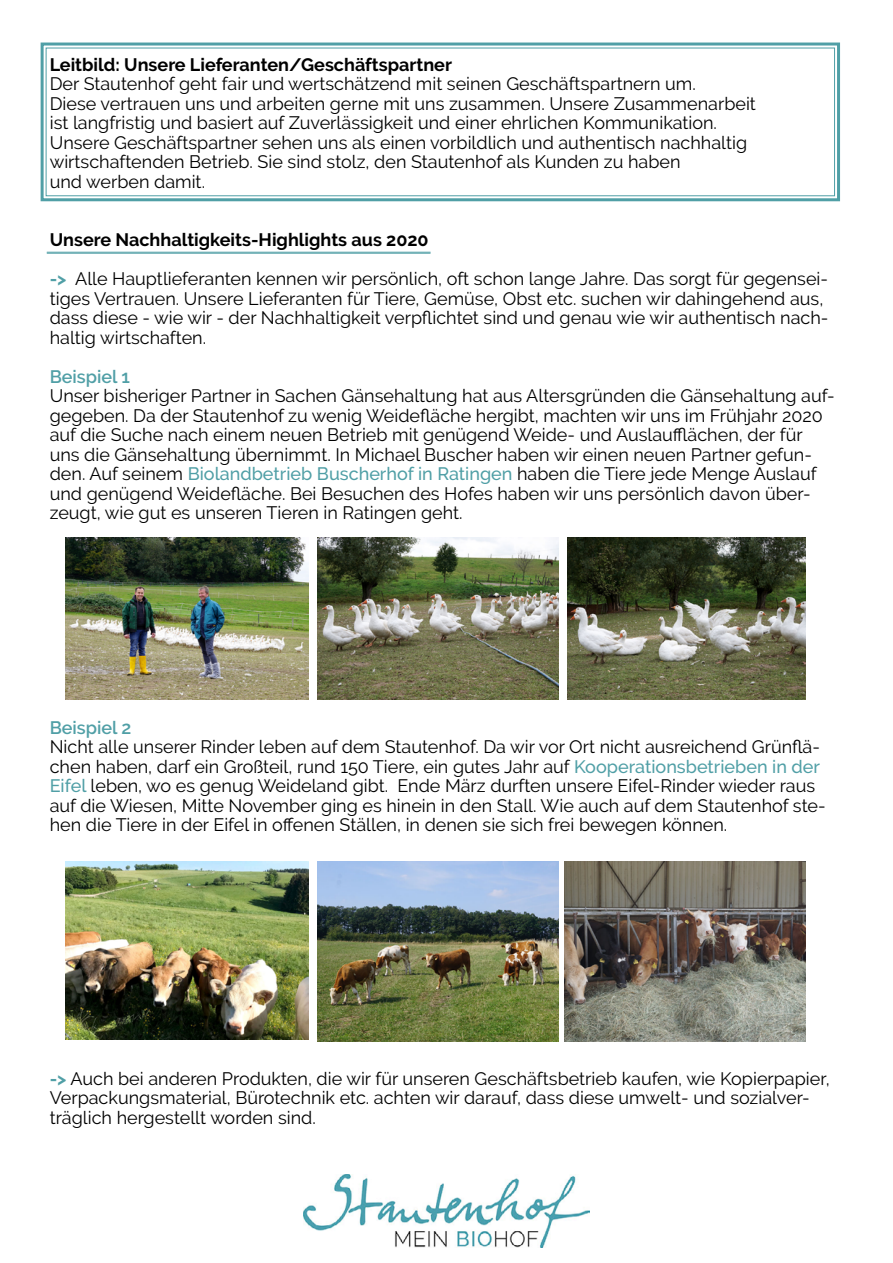
<style>
.page{position:relative;width:893px;height:1263px;background:#fff}
.page>*{position:absolute;margin:0;border:0;box-sizing:border-box;transform-origin:0 0}
.t1{font:18px/19.5px "Raleway";color:#000}
.t2{font:700 18px "Raleway";color:#000}
.t3{font:600 18px "Raleway";color:#509fa6}
.s1{font-weight:700}
.s2{font-weight:700;color:#509fa6}
.s3{font-weight:500;color:#509fa6}
</style>
<div class="page">
<img style="left:304px;top:1174px;width:285px;height:73px">
<svg style="left:40px;top:42px;width:800px;height:160px"></svg>
<div style="left:46px;top:48px;width:789px;height:148px;border:1px solid #509fa6"></div>
<hr style="left:47px;top:252px;width:384px;height:1px;background:#509fa6">
<hr style="left:47px;top:253px;width:384px;height:1px;background:#509fa6">
<img style="left:568px;top:538px;width:238px;height:161px">
<img style="left:318px;top:538px;width:241px;height:161px">
<img style="left:66px;top:538px;width:243px;height:161px">
<img style="left:564px;top:861px;width:242px;height:180px">
<img style="left:318px;top:861px;width:241px;height:180px">
<img style="left:66px;top:861px;width:243px;height:178px">
<p class="t2" style="left:50px;top:54px;width:404px">Leitbild: Unsere Lieferanten/Geschäftspartner</p>
<p class="t1" style="left:50px;top:74px;width:708px">Der Stautenhof geht fair und wertschätzend mit seinen Geschäftspartnern um.<br>Diese vertrauen uns und arbeiten gerne mit uns zusammen. Unsere Zusammenarbeit ist langfristig und basiert auf Zuverlässigkeit und einer ehrlichen Kommunikation.<br>Unsere Geschäftspartner sehen uns als einen vorbildlich und authentisch nachhaltig wirtschaftenden Betrieb. Sie sind stolz, den Stautenhof als Kunden zu haben<br>und werben damit.</p>
<p class="t1" style="left:50px;top:220px;width:780px;line-height:39px"><span class="s1">Unsere Nachhaltigkeits-Highlights aus 2020<br></span><span class="s2">-&gt;</span> Alle Hauptlieferanten kennen wir persönlich, oft schon lange Jahre. Das sorgt für gegensei-</p>
<p class="t1" style="left:50px;top:289px;width:780px">tiges Vertrauen. Unsere Lieferanten für Tiere, Gemüse, Obst etc. suchen wir dahingehend aus, dass diese - wie wir - der Nachhaltigkeit verpflichtet sind und genau wie wir authentisch nach&shy;haltig wirtschaften.</p>
<p class="t3" style="left:50px;top:366px;width:82px">Beispiel 1</p>
<p class="t1" style="left:50px;top:386px;width:786px">Unser bisheriger Partner in Sachen Gänsehaltung hat aus Altersgründen die Gänsehaltung auf&shy;gegeben. Da der Stautenhof zu wenig Weidefläche hergibt, machten wir uns im Frühjahr 2020 auf die Suche nach einem neuen Betrieb mit genügend Weide- und Auslaufflächen, der für uns die Gänsehaltung übernimmt. In Michael Buscher haben wir einen neuen Partner gefun&shy;den. Auf seinem <span class="s3">Biolandbetrieb Buscherhof in Ratingen</span> haben die Tiere jede Menge Auslauf und genügend Weidefläche. Bei Besuchen des Hofes haben wir uns persönlich davon über&shy;zeugt, wie gut es unseren Tieren in Ratingen geht.</p>
<p class="t3" style="left:50px;top:717px;width:83px">Beispiel 2</p>
<p class="t1" style="left:50px;top:737px;width:777px">Nicht alle unserer Rinder leben auf dem Stautenhof. Da wir vor Ort nicht ausreichend Grünflä&shy;chen haben, darf ein Großteil, rund 150 Tiere, ein gutes Jahr auf <span class="s3">Kooperationsbetrieben in der Eifel</span> leben, wo es genug Weideland gibt. Ende März durften unsere Eifel-Rinder wieder raus auf die Wiesen, Mitte November ging es hinein in den Stall. Wie auch auf dem Stautenhof ste&shy;hen die Tiere in der Eifel in offenen Ställen, in denen sie sich frei bewegen können.</p>
<p class="t1" style="left:50px;top:1069px;width:782px"><span class="s2">-&gt;</span> Auch bei anderen Produkten, die wir für unseren Geschäftsbetrieb kaufen, wie Kopierpapier,<br>Verpackungsmaterial, Bürotechnik etc. achten wir darauf, dass diese umwelt- und sozialver&shy;träglich hergestellt worden sind.</p>
</div>
